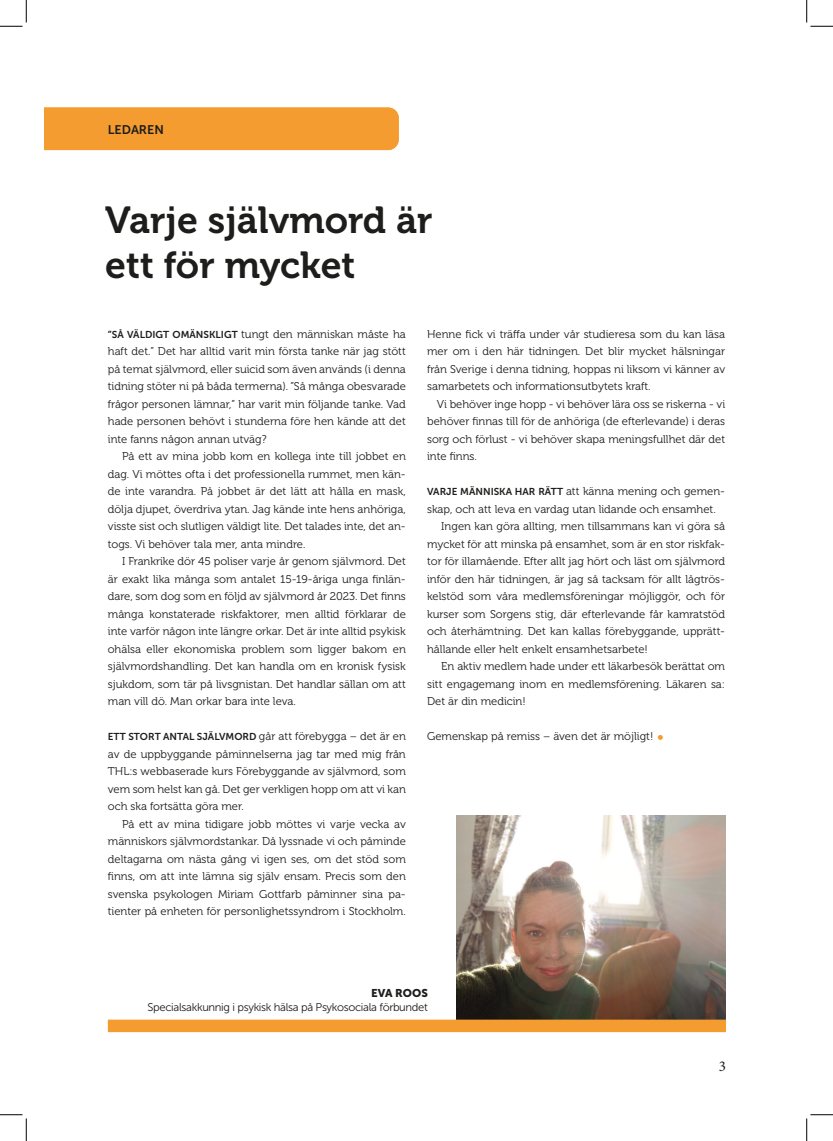
<style>
.page{position:relative;width:833px;height:1141px;background:#fff}
.page>*{position:absolute;margin:0;border:0;box-sizing:border-box;transform-origin:0 0}
.t1{font:37.5px "Museo 700";color:#1d1d1b}
.t2{font:15px "Minion Pro";color:#1d1d1b}
.t3{font:12.5px "Museo Sans 700";color:#1d1d1b}
.t4{font:11.25px/17.5px "Museo 300";color:#1d1d1b;text-align:justify}
.t5{font:11.25px "Museo Sans 300";letter-spacing:-.03em;color:#1d1d1b}
.t6{font:11.25px "Museo Sans 900";color:#1d1d1b}
.s1{font-family:"Museo Sans 700";font-size:10px}
.s2{font-family:"Museo Sans 100";font-size:18.75px;color:#f59c31}
</style>
<div class="page">
<div style="left:44px;top:107px;width:354px;height:43px;background:#f59c31"></div>
<img style="left:456px;top:815px;width:268px;height:204px">
<div style="left:108px;top:1019px;width:617px;height:13px;background:#f59c31"></div>
<svg style="left:0;top:0;width:27px;height:27px"></svg>
<svg style="left:0;top:1114px;width:27px;height:26px"></svg>
<svg style="left:806px;top:0;width:26px;height:27px"></svg>
<svg style="left:806px;top:1114px;width:26px;height:26px"></svg>
<p class="t3" style="left:106px;top:122px;width:57px">LEDAREN</p>
<p class="t3" style="left:108px;top:123px;width:57px">LEDAREN</p>
<p class="t1" style="left:105px;top:199px;width:329px">Varje självmord är</p>
<p class="t1" style="left:105px;top:244px;width:252px">ett för mycket</p>
<p class="t4" style="left:108px;top:325px;width:299px"><span class="s1">”SÅ VÄLDIGT OMÄNSKLIGT</span> tungt den människan måste ha haft det.” Det har alltid varit min första tanke när jag stött på temat självmord, eller suicid som även används (i denna tidning stöter ni på båda termerna). ”Så många obesvarade frågor personen lämnar,” har varit min följande tanke. Vad hade personen behövt i stunderna före hen kände att det inte fanns någon annan utväg?</p>
<p class="t4" style="left:108px;top:448px;width:299px;text-indent:14px">På ett av mina jobb kom en kollega inte till jobbet en dag. Vi möttes ofta i det professionella rummet, men kän&shy;de inte varandra. På jobbet är det lätt att hålla en mask, dölja djupet, överdriva ytan. Jag kände inte hens anhöriga, visste sist och slutligen väldigt lite. Det talades inte, det an&shy;togs. Vi behöver tala mer, anta mindre.</p>
<p class="t4" style="left:108px;top:553px;width:299px;text-indent:14px">I Frankrike dör 45 poliser varje år genom självmord. Det är exakt lika många som antalet 15-19-åriga unga finlän&shy;dare, som dog som en följd av självmord år 2023. Det finns många konstaterade riskfaktorer, men alltid förklarar de inte varför någon inte längre orkar. Det är inte alltid psykisk ohälsa eller ekonomiska problem som ligger bakom en självmordshandling. Det kan handla om en kronisk fysisk sjukdom, som tär på livsgnistan. Det handlar sällan om att man vill dö. Man orkar bara inte leva.</p>
<p class="t4" style="left:108px;top:728px;width:299px"><span class="s1">ETT STORT ANTAL SJÄLVMORD</span> går att förebygga – det är en av de uppbyggande påminnelserna jag tar med mig från THL:s webbaserade kurs Förebyggande av självmord, som vem som helst kan gå. Det ger verkligen hopp om att vi kan och ska fortsätta göra mer.</p>
<p class="t4" style="left:108px;top:815px;width:299px;text-indent:14px">På ett av mina tidigare jobb möttes vi varje vecka av människors självmordstankar. Då lyssnade vi och påminde deltagarna om nästa gång vi igen ses, om det stöd som finns, om att inte lämna sig själv ensam. Precis som den svenska psykologen Miriam Gottfarb påminner sina pa&shy;tienter på enheten för personlighetssyndrom i Stockholm.</p>
<p class="t4" style="left:427px;top:325px;width:299px">Henne fick vi träffa under vår studieresa som du kan läsa mer om i den här tidningen. Det blir mycket hälsningar från Sverige i denna tidning, hoppas ni liksom vi känner av samarbetets och informationsutbytets kraft.</p>
<p class="t4" style="left:427px;top:395px;width:299px;text-indent:10px">Vi behöver inge hopp - vi behöver lära oss se riskerna - vi behöver finnas till för de anhöriga (de efterlevande) i deras sorg och förlust - vi behöver skapa meningsfullhet där det inte finns.</p>
<p class="t4" style="left:427px;top:483px;width:299px"><span class="s1">VARJE MÄNNISKA HAR RÄTT</span> att känna mening och gemen&shy;skap, och att leva en vardag utan lidande och ensamhet.</p>
<p class="t4" style="left:427px;top:518px;width:299px;text-indent:14px">Ingen kan göra allting, men tillsammans kan vi göra så mycket för att minska på ensamhet, som är en stor riskfak&shy;tor för illamående. Efter allt jag hört och läst om självmord inför den här tidningen, är jag så tacksam för allt lågtrös&shy;kelstöd som våra medlemsföreningar möjliggör, och för kurser som Sorgens stig, där efterlevande får kamratstöd och återhämtning. Det kan kallas förebyggande, upprätt&shy;hållande eller helt enkelt ensamhetsarbete!</p>
<p class="t4" style="left:427px;top:658px;width:299px;text-indent:14px">En aktiv medlem hade under ett läkarbesök berättat om sitt engagemang inom en medlemsförening. Läkaren sa:<br>Det är din medicin!</p>
<p class="t4" style="left:427px;top:728px;width:239px">Gemenskap på remiss – även det är möjligt! <span class="s2">•</span></p>
<p class="t6" style="left:371px;top:986px;width:58px">EVA ROOS</p>
<p class="t5" style="left:147px;top:1000px;width:281px">Specialsakkunnig i psykisk hälsa på Psykosociala förbundet</p>
<h2 class="t2" style="left:718px;top:1055px;width:9px">3</h2>
</div>
